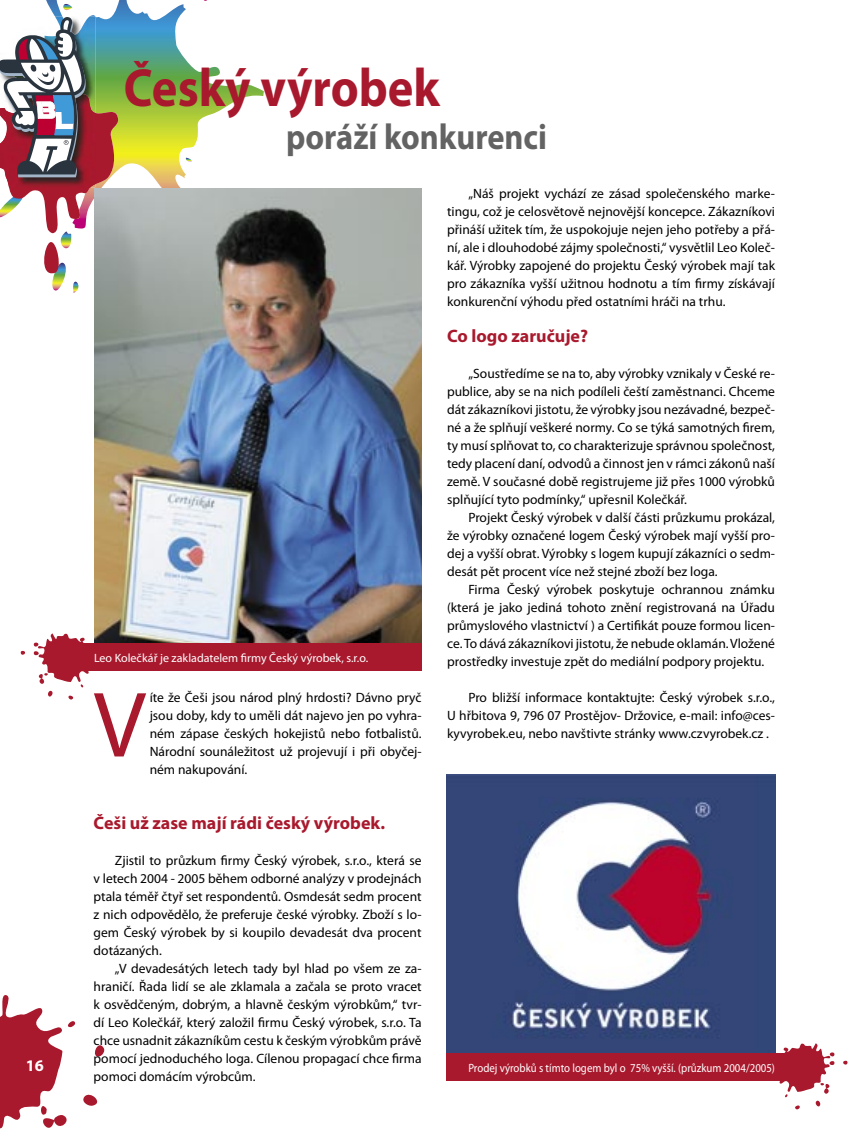
<style>
.page{position:relative;width:864px;height:1136px;background:#fff}
.page>*{position:absolute;margin:0;border:0;box-sizing:border-box;transform-origin:0 0}
.t1{font:93.6px "Myriad Pro";color:#a9192d}
.t2{font:700 54px "Myriad Pro";color:#a9192d;scale:.9 1}
.t3{font:700 36px "Myriad Pro";color:#636363;scale:.9 1}
.t4{font:700 18px "Myriad Pro";color:#a9192d}
.t5{font:700 16.2px "Myriad Pro";color:#fff}
.t6{font:13.5px/18px "Myriad Pro";color:#000;text-align:justify}
.t7{font:12px "Myriad Pro";color:#fff;scale:.9 1}
.t8{font:12px "Myriad Pro";color:#fff}
</style>
<div class="page">
<svg style="left:0;top:995px;width:105px;height:134px"></svg>
<svg style="left:135px;top:4px;width:129px;height:185px"></svg>
<svg style="left:185px;top:158px;width:7px;height:3px"></svg>
<svg style="left:200px;top:0;width:20px;height:8px"></svg>
<svg style="left:0;top:0;width:135px;height:293px"></svg>
<img style="left:94px;top:189px;width:327px;height:454px">
<div style="left:69px;top:643px;width:352px;height:27px;background:#a9192d"></div>
<svg style="left:20px;top:650px;width:5px;height:5px"></svg>
<svg style="left:33px;top:632px;width:62px;height:68px"></svg>
<img style="left:446px;top:774px;width:328px;height:278px">
<div style="left:446px;top:1052px;width:353px;height:28px;background:#a9192d"></div>
<svg style="left:843px;top:1060px;width:5px;height:5px"></svg>
<svg style="left:772px;top:1042px;width:63px;height:67px"></svg>
<p class="t5" style="left:26px;top:1056px;width:20px">16</p>
<h2 class="t2" style="left:124px;top:58px;width:352px">Český výrobek</h2>
<h3 class="t3" style="left:286px;top:117px;width:291px">poráží konkurenci</h3>
<p class="t8" style="left:94px;top:651px;width:275px">Leo Kolečkář je zakladatelem firmy Český výrobek, s.r.o.</p>
<h1 class="t1" style="left:94px;top:674px;width:54px">V</h1>
<p class="t6" style="left:150px;top:689px;width:273px">íte že Češi jsou národ plný hrdosti? Dávno pryč jsou doby, kdy to uměli dát najevo jen po vyhra&shy;ném zápase českých hokejistů nebo fotbalistů.<br>Národní sounáležitost už projevují i při obyčej&shy;ném nakupování.</p>
<h3 class="t4" style="left:94px;top:812px;width:293px">Češi už zase mají rádi český výrobek.</h3>
<p class="t6" style="left:94px;top:851px;width:329px;text-indent:21px">Zjistil to průzkum firmy Český výrobek, s.r.o., která se v letech 2004 - 2005 během odborné analýzy v prodejnách ptala téměř čtyř set respondentů. Osmdesát sedm procent z nich odpovědělo, že preferuje české výrobky. Zboží s lo&shy;gem Český výrobek by si koupilo devadesát dva procent dotázaných.</p>
<p class="t6" style="left:94px;top:959px;width:329px;text-indent:21px">„V devadesátých letech tady byl hlad po všem ze za&shy;hraničí. Řada lidí se ale zklamala a začala se proto vracet k osvědčeným, dobrým, a hlavně českým výrobkům,“ tvr&shy;dí Leo Kolečkář, který založil firmu Český výrobek, s.r.o. Ta chce usnadnit zákazníkům cestu k českým výrobkům právě pomocí jednoduchého loga. Cílenou propagací chce firma pomoci domácím výrobcům.</p>
<p class="t6" style="left:447px;top:185px;width:329px;text-indent:21px">„Náš projekt vychází ze zásad společenského marke&shy;tingu, což je celosvětově nejnovější koncepce. Zákazníkovi přináší užitek tím, že uspokojuje nejen jeho potřeby a přá&shy;ní, ale i dlouhodobé zájmy společnosti,“ vysvětlil Leo Koleč&shy;kář. Výrobky zapojené do projektu Český výrobek mají tak pro zákazníka vyšší užitnou hodnotu a tím firmy získávají konkurenční výhodu před ostatními hráči na trhu.</p>
<h3 class="t4" style="left:447px;top:326px;width:142px">Co logo zaručuje?</h3>
<p class="t6" style="left:447px;top:365px;width:329px;text-indent:21px">„Soustředíme se na to, aby výrobky vznikaly v České re&shy;publice, aby se na nich podíleli čeští zaměstnanci. Chceme dát zákazníkovi jistotu, že výrobky jsou nezávadné, bezpeč&shy;né a že splňují veškeré normy. Co se týká samotných firem, ty musí splňovat to, co charakterizuje správnou společnost, tedy placení daní, odvodů a činnost jen v rámci zákonů naší země. V současné době registrujeme již přes 1000 výrobků splňující tyto podmínky,“ upřesnil Kolečkář.</p>
<p class="t6" style="left:447px;top:509px;width:329px;text-indent:21px">Projekt Český výrobek v další části průzkumu prokázal, že výrobky označené logem Český výrobek mají vyšší pro&shy;dej a vyšší obrat. Výrobky s logem kupují zákazníci o sedm&shy;desát pět procent více než stejné zboží bez loga.</p>
<p class="t6" style="left:447px;top:581px;width:329px;text-indent:21px">Firma Český výrobek poskytuje ochrannou známku (která je jako jediná tohoto znění registrovaná na Úřadu průmyslového vlastnictví ) a Certifikát pouze formou licen&shy;ce. To dává zákazníkovi jistotu, že nebude oklamán. Vložené prostředky investuje zpět do mediální podpory projektu.</p>
<p class="t6" style="left:447px;top:689px;width:329px;text-indent:21px">Pro bližší informace kontaktujte: Český výrobek s.r.o., U hřbitova 9, 796 07 Prostějov- Držovice, e-mail: info@ces&shy;kyvyrobek.eu, nebo navštivte stránky www.czvyrobek.cz .</p>
<p class="t7" style="left:468px;top:1060px;width:342px">Prodej výrobků s tímto logem byl o 75% vyšší. (průzkum 2004/2005)</p>
</div>
